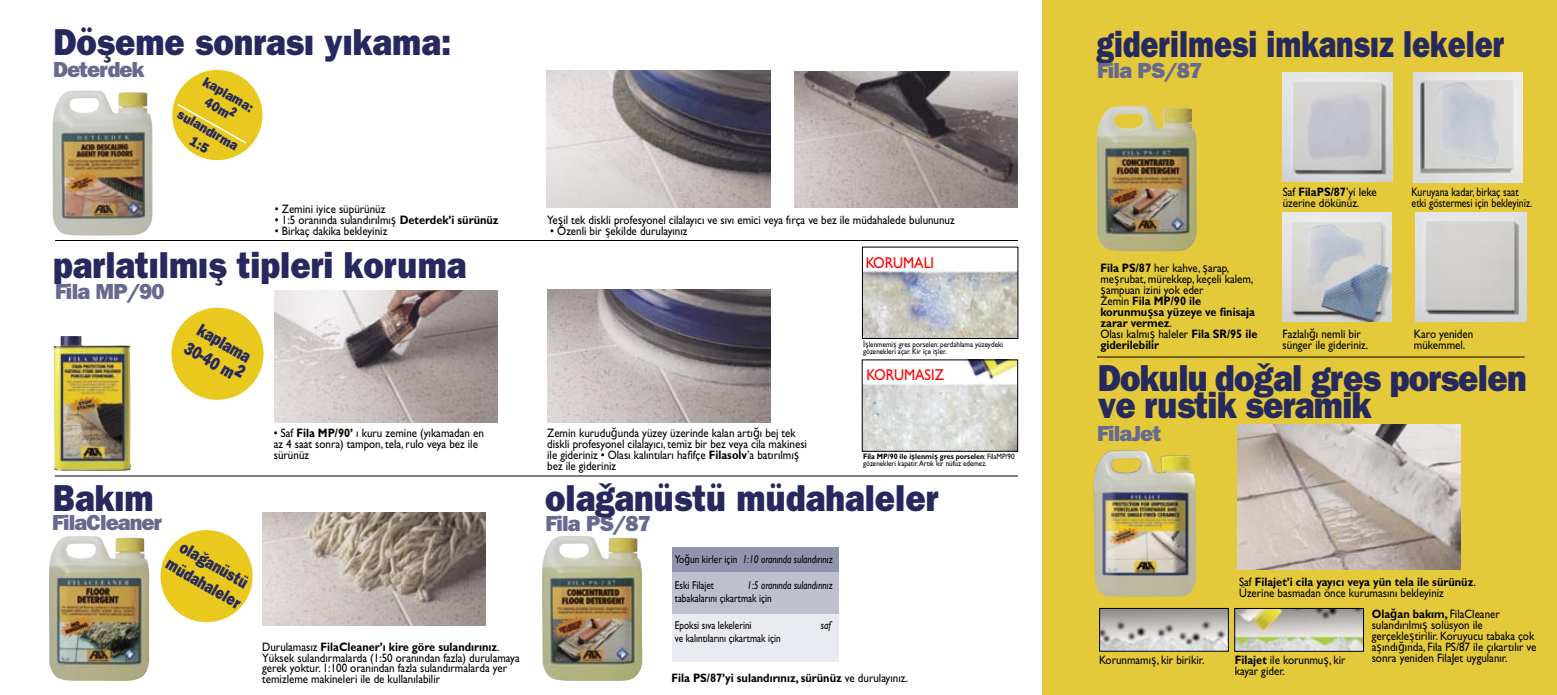
<style>
.page{position:relative;width:1557px;height:695px;background:#fff}
.page>*{position:absolute;margin:0;border:0;box-sizing:border-box;transform-origin:0 0}
.t1{font:800 37.62px "Franklin Gothic";color:#26295e;scale:.9 1}
.t2{font:800 37.62px "Franklin Gothic";letter-spacing:-.02em;color:#26295e;scale:.9 1}
.t3{font:800 37.62px "Franklin Gothic";color:#26295e;scale:.8 1}
.Normale{font:800 21.88px "Franklin Gothic";letter-spacing:-.04em;color:#67698e}
.atesto{font:800 18.2px "Franklin Gothic";color:#26295e;scale:.8 1}
.t4{font:800 17.5px/21px "Franklin Gothic";color:#26295e;scale:.8 1}
.t5{font:15.75px "Gill Sans";color:#f00;scale:.9 1}
.t6{font:800 14px "Franklin Gothic";color:#26295e;scale:.91 1}
.t7{font:12.25px/10.9px "Gill Sans";color:#000;scale:.9 1}
.t8{font:700 12.25px/10.9px "Gill Sans";color:#000;scale:.9 1}
.t9{font:12.25px/10.5px "Gill Sans";color:#000;scale:.8 1}
.t10{font:11.38px "Gill Sans";color:#000;scale:.81 1}
.t11{font:italic 11.38px "Gill Sans";color:#000;scale:.81 1}
.t12{font:7.88px/7px "Gill Sans";color:#000;scale:.9 1}
.s1{font-family:"Lucida Grande"}
.s2{font-weight:700}
.s3{font-weight:400}
.s4{font-family:"Lucida Grande";font-weight:700}
.s5{font-style:normal}
.s6{font-family:"Lucida Grande";font-style:normal}
.s7{font-family:"Lucida Grande";font-weight:400}
</style>
<div class="page">
<img style="left:52px;top:90px;width:101px;height:146px">
<img style="left:49px;top:536px;width:100px;height:145px">
<img style="left:53px;top:336px;width:78px;height:134px">
<img style="left:547px;top:71px;width:223px;height:136px">
<img style="left:864px;top:271px;width:152px;height:65px">
<img style="left:864px;top:361px;width:151px;height:88px">
<div style="left:672px;top:547px;width:166px;height:25px;background:#9294ae"></div>
<div style="left:672px;top:572px;width:166px;height:42px;background:#bebfcf"></div>
<div style="left:672px;top:614px;width:166px;height:47px;background:#e9eaef"></div>
<hr style="left:55px;top:240px;width:962px;height:1px;background:#000">
<hr style="left:55px;top:475px;width:962px;height:1px;background:#000">
<div style="left:172px;top:70px;width:90px;height:90px;background:#e9c91e;border-radius:50%"></div>
<div style="left:171px;top:307px;width:92px;height:93px;background:#e9c91e;border-radius:50%"></div>
<img style="left:794px;top:71px;width:223px;height:136px">
<img style="left:547px;top:289px;width:223px;height:134px">
<img style="left:274px;top:290px;width:223px;height:132px">
<img style="left:542px;top:536px;width:100px;height:145px">
<img style="left:263px;top:512px;width:222px;height:113px">
<div style="left:1042px;top:0;width:514px;height:694px;background:#e4ca3a"></div>
<img style="left:1282px;top:212px;width:109px;height:109px">
<img style="left:1415px;top:213px;width:110px;height:108px">
<img style="left:1413px;top:72px;width:109px;height:110px">
<img style="left:1282px;top:72px;width:109px;height:109px">
<img style="left:1093px;top:450px;width:103px;height:146px">
<img style="left:1237px;top:424px;width:223px;height:145px">
<img style="left:1101px;top:610px;width:125px;height:39px">
<div style="left:1099px;top:608px;width:129px;height:43px;border:1px solid #000"></div>
<img style="left:1236px;top:610px;width:125px;height:39px">
<div style="left:1234px;top:608px;width:129px;height:43px;border:1px solid #000"></div>
<img style="left:1096px;top:106px;width:100px;height:146px">
<hr style="left:1096px;top:356px;width:428px;height:1px;background:#000">
<div style="left:160px;top:530px;width:93px;height:92px;background:#e9c91e;border-radius:50%"></div>
<svg style="left:176px;top:96px;width:72px;height:57px"></svg>
<p class="t1" style="left:53px;top:20px;width:443px">Dös¸eme sonrası yıkama:</p>
<p class="Normale" style="left:53px;top:56px;width:93px">Deterdek</p>
<p class="t6" style="left:208px;top:73px;width:63px;rotate:30deg">kaplama:</p>
<p class="t6" style="left:183px;top:106px;width:76px;rotate:30deg">sulandırma</p>
<p class="t7" style="left:275px;top:203px;width:124px">• Zemini iyice süpürünüz</p>
<p class="t7" style="left:275px;top:214px;width:250px">• 1:5 oranında sulandırılmı<span class="s1">ş</span> <span class="s2">Deterdek’i sürünüz</span></p>
<p class="t7" style="left:275px;top:225px;width:126px">• Birkaç dakika bekleyiniz</p>
<p class="t1" style="left:53px;top:242px;width:461px">parlatılmıs¸ tipleri koruma</p>
<p class="Normale" style="left:55px;top:279px;width:111px">Fila MP/90</p>
<p class="atesto" style="left:204px;top:319px;width:74px;rotate:30deg">kaplama</p>
<p class="atesto" style="left:191px;top:337px;width:81px;rotate:30deg">30-40 m2</p>
<p class="t1" style="left:53px;top:476px;width:114px">Bakım</p>
<p class="Normale" style="left:52px;top:509px;width:111px">FilaCleaner</p>
<p class="t4" style="left:183px;top:534px;width:106px;rotate:30deg">olagˇanüstü müdahaleler</p>
<p class="t7" style="left:274px;top:427px;width:235px">• Saf <span class="s2">Fila MP/90’</span> ı kuru zemine (yıkamadan en az 4 saat sonra) tampon, tela, rulo veya bez ile sürünüz</p>
<p class="t8" style="left:262px;top:641px;width:265px"><span class="s3">Durulamasız</span> FilaCleaner’ı kire göre sulandırınız<span class="s3">.</span></p>
<p class="t7" style="left:262px;top:652px;width:287px;line-height:10.5px">Yüksek sulandırmalarda (1:50 oranından fazla) durulamaya gerek yoktur. 1:100 oranından fazla sulandırmalarda yer temizleme makineleri ile de kullanılabilir</p>
<p class="t7" style="left:547px;top:214px;width:454px">Ye<span class="s1">ş</span>il tek diskli profesyonel cilalayıcı ve sıvı emici veya fırça ve bez ile müdahalede bulununuz</p>
<p class="t7" style="left:550px;top:225px;width:154px">• Özenli bir <span class="s1">ş</span>ekilde durulayınız</p>
<p class="t5" style="left:865px;top:253px;width:78px">KORUMALI</p>
<p class="t12" style="left:863px;top:341px;width:157px"><span class="s1">İş</span>lenmemi<span class="s1">ş</span> gres porselen: perdahlama yüzeydeki gözenekleri açar. Kir içe i<span class="s1">ş</span>ler.</p>
<p class="t7" style="left:547px;top:427px;width:290px">Zemin kurudu<span class="s1">ğ</span>unda yüzey üzerinde kalan artı<span class="s1">ğ</span>ı bej tek diskli profesyonel cilalayıcı, temiz bir bez veya cila makinesi ile gideriniz • Olası kalıntıları hafifçe <span class="s2">Filasolv</span>’a batırılmı<span class="s1">ş </span>bez ile gideriniz</p>
<p class="t5" style="left:866px;top:365px;width:87px">KORUMASIZ</p>
<p class="t12" style="left:863px;top:453px;width:170px"><span class="s2">Fila MP/90 ile i</span><span class="s4">ş</span><span class="s2">lenmi</span><span class="s4">ş</span> <span class="s2">gres porselen</span>: FilaMP/90 gözenekleri kapatır. Artık kir nüfuz edemez.</p>
<p class="t1" style="left:545px;top:475px;width:438px">olagˇanüstü müdahaleler</p>
<p class="Normale" style="left:545px;top:510px;width:107px">Fila PS/87</p>
<p class="t11" style="left:675px;top:552px;width:196px"><span class="s5">Yo</span><span class="s6">ğ</span><span class="s5">un kirler için</span> 1:10 oranında sulandırınız</p>
<p class="t10" style="left:675px;top:579px;width:50px">Eski Filajet</p>
<p class="t11" style="left:747px;top:579px;width:107px">1:5 oranında sulandırınız</p>
<p class="t10" style="left:675px;top:592px;width:121px">tabakalarını çıkartmak için</p>
<p class="t10" style="left:675px;top:618px;width:96px">Epoksi sıva lekelerini</p>
<p class="t11" style="left:820px;top:618px;width:14px">saf</p>
<p class="t10" style="left:675px;top:631px;width:132px">ve kalıntılarını çıkartmak için</p>
<p class="t8" style="left:671px;top:671px;width:264px">Fila PS/87’yi sulandırınız, sürünüz <span class="s3">ve durulayınız.</span></p>
<p class="t3" style="left:1096px;top:21px;width:511px">giderilmesi imkansız lekeler</p>
<p class="Normale" style="left:1096px;top:57px;width:107px">Fila PS/87</p>
<p class="t7" style="left:1100px;top:262px;width:171px"><span class="s2">Fila PS/87</span> her kahve, <span class="s1">ş</span>arap, me<span class="s1">ş</span>rubat, mürekkep, keçeli kalem, <span class="s1">ş</span>ampuan izini yok eder</p>
<p class="t8" style="left:1100px;top:295px;width:173px"><span class="s3">Zemin</span> Fila MP/90 ile korunmu<span class="s1">ş</span>sa yüzeye ve finisaja zarar vermez<span class="s3">.</span></p>
<p class="t8" style="left:1100px;top:328px;width:176px"><span class="s3">Olası kalmı</span><span class="s7">ş</span> <span class="s3">haleler</span> Fila SR/95 ile giderilebilir</p>
<p class="t7" style="left:1282px;top:187px;width:106px;line-height:10.5px">Saf <span class="s2">FilaPS/87</span>’yi leke üzerine dökünüz.</p>
<p class="t9" style="left:1411px;top:187px;width:152px">Kuruyana kadar, birkaç saat etki göstermesi için bekleyiniz.</p>
<p class="t7" style="left:1282px;top:328px;width:97px;line-height:10.6px">Fazlalı<span class="s1">ğ</span>ı nemli bir sünger ile gideriniz.</p>
<p class="t7" style="left:1413px;top:329px;width:68px;line-height:10.5px">Karo yeniden mükemmel.</p>
<p class="t2" style="left:1097px;top:356px;width:478px">Dokulu dogˇal gres porselen</p>
<p class="t2" style="left:1097px;top:382px;width:306px">ve rustik seramik</p>
<p class="Normale" style="left:1097px;top:421px;width:65px">FilaJet</p>
<p class="t7" style="left:1098px;top:654px;width:119px">Korunmamı<span class="s1">ş</span>, kir birikir.</p>
<p class="t7" style="left:1239px;top:576px;width:264px">Saf <span class="s2">Filajet’i cila yayıcı veya yün tela ile sürünüz</span>.<br>Üzerine basmadan önce kurumasını bekleyiniz</p>
<p class="t7" style="left:1234px;top:654px;width:124px"><span class="s2">Filajet</span> ile korunmu<span class="s1">ş</span>, kir kayar gider.</p>
<p class="t7" style="left:1371px;top:608px;width:184px"><span class="s2">Ola</span><span class="s4">ğ</span><span class="s2">an bakım,</span> FilaCleaner sulandırılmı<span class="s1">ş</span> solüsyon ile gerçekle<span class="s1">ş</span>tirilir. Koruyucu tabaka çok a<span class="s1">ş</span>ındı<span class="s1">ğ</span>ında, Fila PS/87 ile çıkartılır ve sonra yeniden FilaJet uygulanır.</p>
</div>
